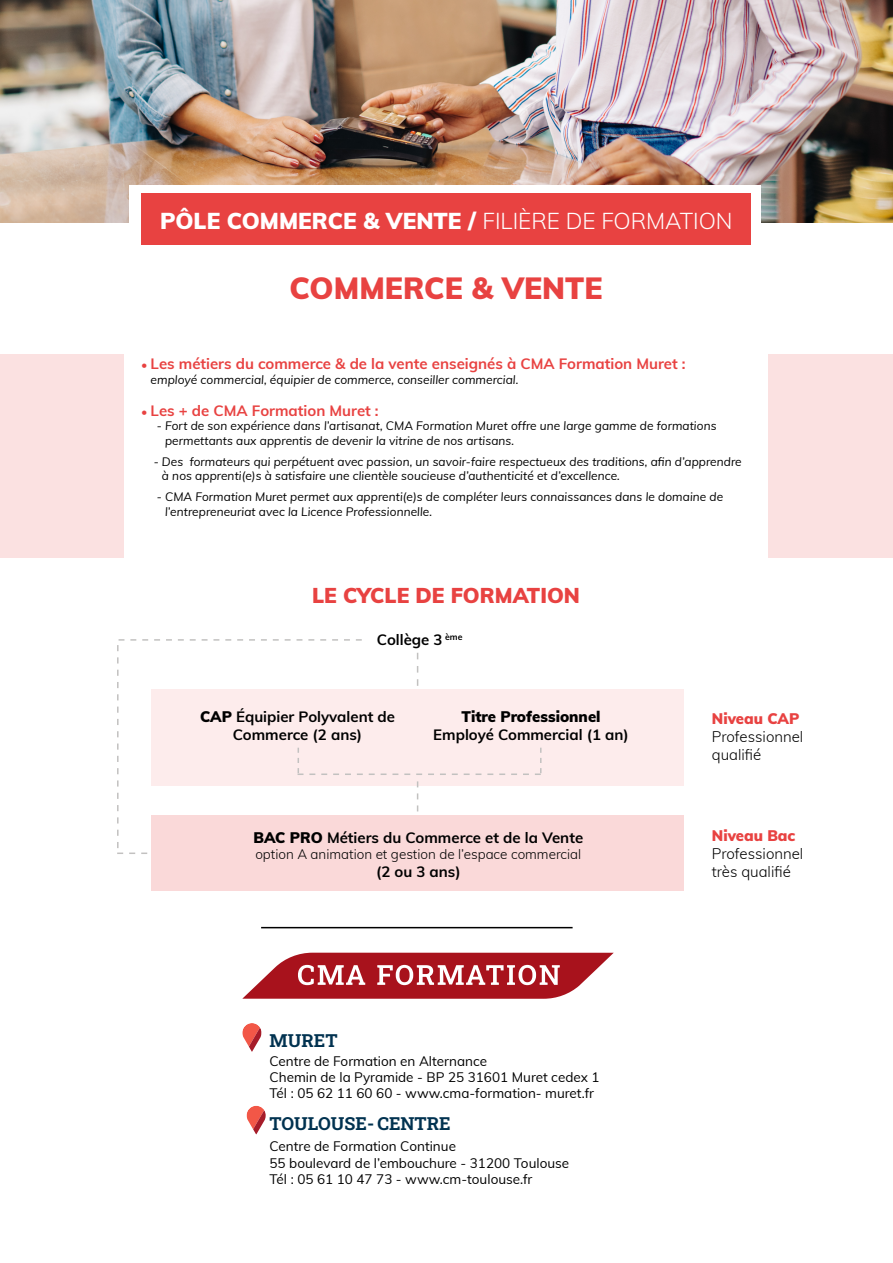
<style>
.page{position:relative;width:893px;height:1263px;background:#fff}
.page>*{position:absolute;margin:0;border:0;box-sizing:border-box;transform-origin:0 0}
.t1{font:900 30px "Muli";color:#e84241}
.t2{font:900 22.5px "Muli";color:#fff}
.t3{font:900 21px "Muli";color:#e84241}
.t4{font:700 18px "Roboto Slab";color:#013250}
.t5{font:700 15px/18px "Muli";color:#000;text-align:center}
.t6{font:700 15px "Muli";color:#e84241}
.t7{font:300 15px/18px "Muli";color:#000}
.t8{font:900 15px "Muli";color:#e84241}
.t9{font:900 15px "Muli";color:#000}
.t10{font:13.5px/16.2px "Muli";color:#000}
.t11{font:300 13.5px "Muli";color:#000}
.t12{font:italic 12px/14.4px "Muli";color:#000}
.s1{font-weight:300}
.s2{font-weight:400;font-style:italic;font-size:12px}
.s3{font-weight:900}
</style>
<div class="page">
<img style="left:0;top:0;width:893px;height:222px">
<div style="left:130px;top:185px;width:631px;height:67px;background:#fff"></div>
<div style="left:141px;top:193px;width:610px;height:52px;background:#e84241"></div>
<div style="left:0;top:354px;width:124px;height:203px;background:#fbe1e1"></div>
<div style="left:768px;top:354px;width:125px;height:203px;background:#fbe1e1"></div>
<hr style="left:261px;top:927px;width:312px;height:1px;background:#000">
<div style="left:151px;top:689px;width:533px;height:97px;background:#fdecec"></div>
<div style="left:151px;top:815px;width:533px;height:75px;background:#fad9d9"></div>
<svg style="left:117px;top:639px;width:425px;height:215px"></svg>
<svg style="left:242px;top:953px;width:372px;height:46px"></svg>
<svg style="left:242px;top:1023px;width:20px;height:29px"></svg>
<svg style="left:247px;top:1106px;width:19px;height:28px"></svg>
<h2 class="t2" style="left:160px;top:204px;width:574px">PÔLE COMMERCE &amp; VENTE / <span class="s1">FILIÈRE DE FORMATION</span></h2>
<h1 class="t1" style="left:290px;top:266px;width:314px">COMMERCE &amp; VENTE</h1>
<p class="t6" style="left:141px;top:353px;width:546px"><span class="s2">•</span> Les métiers du commerce &amp; de la vente enseignés à CMA Formation Muret :</p>
<p class="t12" style="left:151px;top:371px;width:369px">employé commercial, équipier de commerce, conseiller commercial.</p>
<p class="t6" style="left:141px;top:400px;width:239px"><span class="s2">•</span> Les + de CMA Formation Muret :</p>
<p class="t12" style="left:165px;top:418px;width:553px;text-indent:-8px">- Fort de son expérience dans l’artisanat, CMA Formation Muret offre une large gamme de formations permettants aux apprentis de devenir la vitrine de nos artisans.</p>
<p class="t12" style="left:162px;top:454px;width:582px;text-indent:-8px">- Des formateurs qui perpétuent avec passion, un savoir-faire respectueux des traditions, afin d’apprendre à nos apprenti(e)s à satisfaire une clientèle soucieuse d’authenticité et d’excellence.</p>
<p class="t12" style="left:165px;top:489px;width:560px;text-indent:-8px">- CMA Formation Muret permet aux apprenti(e)s de compléter leurs connaissances dans le domaine de l’entrepreneuriat avec la Licence Professionnelle.</p>
<h3 class="t3" style="left:312px;top:580px;width:269px">LE CYCLE DE FORMATION</h3>
<p class="t5" style="left:377px;top:630px;width:87px">Collège 3 <sup>ème</sup></p>
<p class="t5" style="left:200px;top:707px;width:196px"><span class="s3">CAP</span> Équipier Polyvalent de<br>Commerce (2 ans)</p>
<p class="t9" style="left:461px;top:706px;width:141px">Titre Professionnel</p>
<p class="t5" style="left:433px;top:725px;width:197px">Employé Commercial (1 an)</p>
<p class="t5" style="left:253px;top:828px;width:331px"><span class="s3">BAC PRO</span> Métiers du Commerce et de la Vente</p>
<p class="t11" style="left:255px;top:844px;width:327px">option A animation et gestion de l’espace commercial</p>
<p class="t5" style="left:376px;top:862px;width:86px">(2 ou 3 ans)</p>
<h3 class="t4" style="left:270px;top:1028px;width:70px">MURET</h3>
<p class="t10" style="left:270px;top:1052px;width:331px">Centre de Formation en Alternance<br>Chemin de la Pyramide - BP 25 31601 Muret cedex 1<br>Tél : 05 62 11 60 60 - www.cma-formation- muret.fr</p>
<h3 class="t4" style="left:270px;top:1111px;width:183px">TOULOUSE- CENTRE</h3>
<p class="t10" style="left:270px;top:1138px;width:301px">Centre de Formation Continue<br>55 boulevard de l’embouchure - 31200 Toulouse<br>Tél : 05 61 10 47 73 - www.cm-toulouse.fr</p>
<p class="t8" style="left:712px;top:708px;width:89px">Niveau CAP</p>
<p class="t7" style="left:712px;top:727px;width:93px">Professionnel qualifié</p>
<p class="t8" style="left:712px;top:825px;width:85px">Niveau Bac</p>
<p class="t7" style="left:712px;top:844px;width:93px">Professionnel très qualifié</p>
</div>
